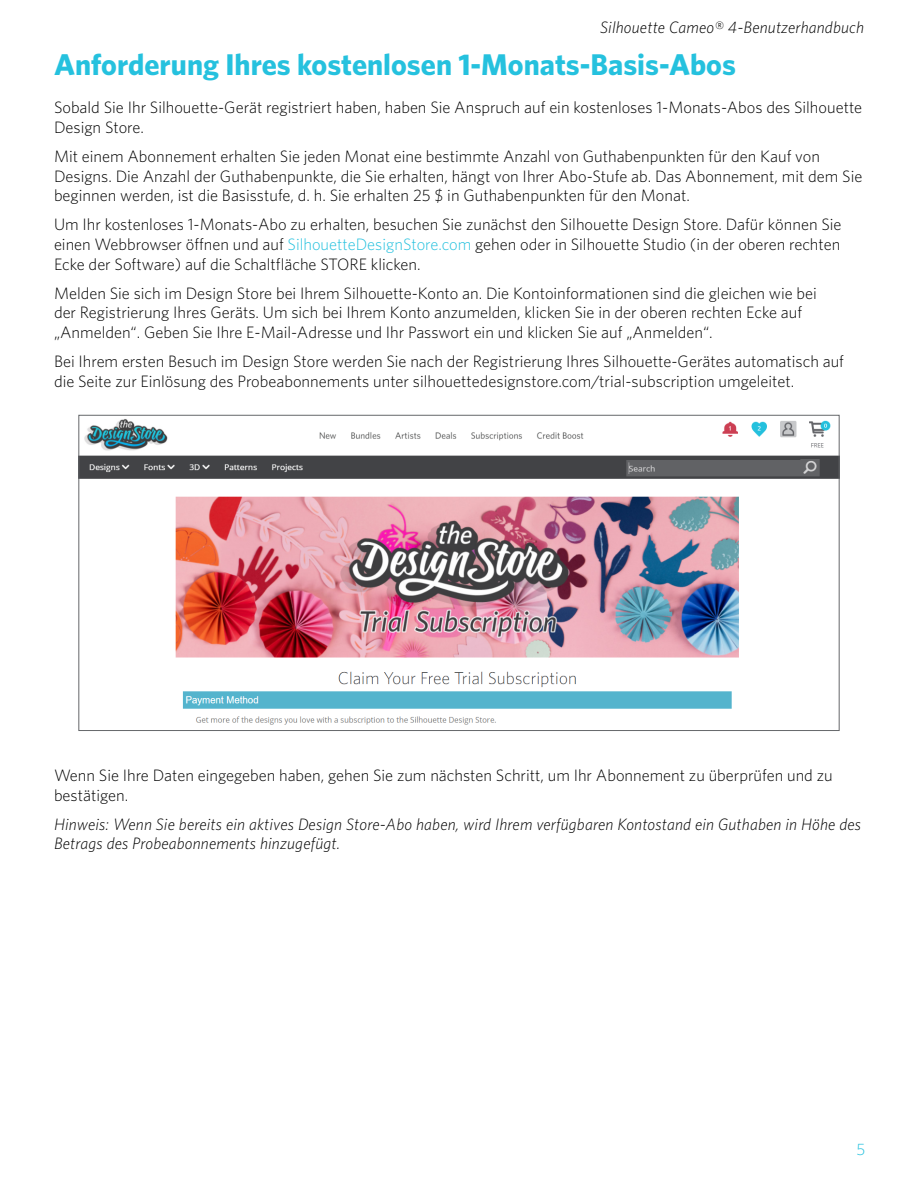
<style>
.page{position:relative;width:918px;height:1188px;background:#fff}
.page>*{position:absolute;margin:0;border:0;box-sizing:border-box;transform-origin:0 0}
.t1{font:700 30px "Whitney";color:#25c1de}
.t2{font:300 16.5px/19.8px "Whitney";color:#000}
.t3{font:italic 300 16.5px/19.8px "Whitney";letter-spacing:.01em;color:#000}
.t4{font:300 16.5px "Whitney";color:#25c1de}
.s1{color:#25c1de}
</style>
<div class="page">
<img style="left:80px;top:419px;width:758px;height:306px">
<p class="t3" style="left:600px;top:17px;width:265px">Silhouette Cameo® 4-Benutzerhandbuch</p>
<h1 class="t1" style="left:54px;top:47px;width:684px">Anforderung Ihres kostenlosen 1-Monats-Basis-Abos</h1>
<p class="t2" style="left:54px;top:97px;width:810px">Sobald Sie Ihr Silhouette-Gerät registriert haben, haben Sie Anspruch auf ein kostenloses 1-Monats-Abos des Silhouette<br>Design Store.</p>
<p class="t2" style="left:54px;top:146px;width:810px">Mit einem Abonnement erhalten Sie jeden Monat eine bestimmte Anzahl von Guthabenpunkten für den Kauf von<br>Designs. Die Anzahl der Guthabenpunkte, die Sie erhalten, hängt von Ihrer Abo-Stufe ab. Das Abonnement, mit dem Sie beginnen werden, ist die Basisstufe, d. h. Sie erhalten 25 $ in Guthabenpunkten für den Monat.</p>
<p class="t2" style="left:54px;top:214px;width:789px;text-align:justify">Um Ihr kostenloses 1-Monats-Abo zu erhalten, besuchen Sie zunächst den Silhouette Design Store. Dafür können Sie einen Webbrowser öffnen und auf <span class="s1">SilhouetteDesignStore.com</span> gehen oder in Silhouette Studio (in der oberen rechten Ecke der Software) auf die Schaltfläche STORE klicken.</p>
<p class="t2" style="left:54px;top:283px;width:764px">Melden Sie sich im Design Store bei Ihrem Silhouette-Konto an. Die Kontoinformationen sind die gleichen wie bei der Registrierung Ihres Geräts. Um sich bei Ihrem Konto anzumelden, klicken Sie in der oberen rechten Ecke auf „Anmelden“. Geben Sie Ihre E-Mail-Adresse und Ihr Passwort ein und klicken Sie auf „Anmelden“.</p>
<p class="t2" style="left:54px;top:351px;width:792px">Bei Ihrem ersten Besuch im Design Store werden Sie nach der Registrierung Ihres Silhouette-Gerätes automatisch auf die Seite zur Einlösung des Probeabonnements unter silhouettedesignstore.com/trial-subscription umgeleitet.</p>
<p class="t2" style="left:54px;top:765px;width:780px">Wenn Sie Ihre Daten eingegeben haben, gehen Sie zum nächsten Schritt, um Ihr Abonnement zu überprüfen und zu bestätigen.</p>
<p class="t3" style="left:54px;top:814px;width:809px">Hinweis: Wenn Sie bereits ein aktives Design Store-Abo haben, wird Ihrem verfügbaren Kontostand ein Guthaben in Höhe des<br>Betrags des Probeabonnements hinzugefügt.</p>
<p class="t4" style="left:857px;top:1139px;width:10px">5</p>
</div>
